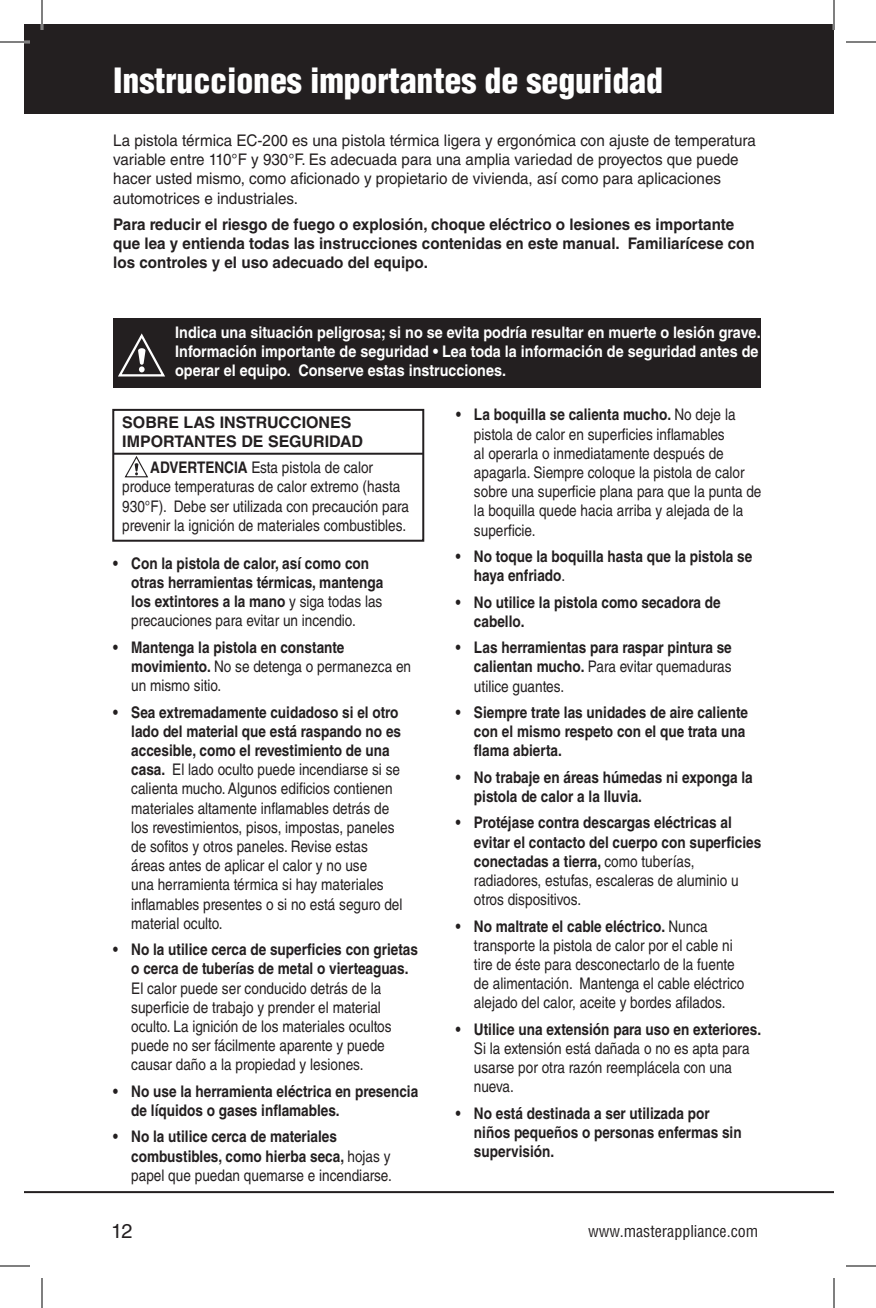
<style>
.page{position:relative;width:876px;height:1308px;background:#fff}
.page>*{position:absolute;margin:0;border:0;box-sizing:border-box;transform-origin:0 0}
.t1{font:900 condensed 34px "Helvetica LT Std";letter-spacing:-.005em;color:#fff}
.t2{font:20px "Helvetica LT Std";color:#231f20}
.t3{font:16px/19.2px "Helvetica LT Std";color:#231f20;scale:.85 1}
.t4{font:700 16px/19.2px "Helvetica LT Std";color:#231f20;scale:.85 1}
.t5{font:16px/19.2px "Helvetica LT Std";color:#231f20;scale:.95 1}
.t6{font:700 16px/19.2px "Helvetica LT Std";color:#fff;scale:.9 1}
.t7{font:700 16px/19.2px "Helvetica LT Std";color:#231f20;scale:.95 1}
.t8{font:700 16px/19.2px "Helvetica LT Std";color:#231f20}
.t9{font:condensed 16px "Helvetica LT Std";color:#231f20}
.s1{font-weight:700}
.s2{font-weight:400}
</style>
<div class="page">
<div style="left:24px;top:24px;width:810px;height:90px;background:#231f20"></div>
<div style="left:113px;top:319px;width:648px;height:69px;background:#231f20"></div>
<svg style="left:118px;top:333px;width:47px;height:44px"></svg>
<svg style="left:112px;top:408px;width:313px;height:134px"></svg>
<hr style="left:113px;top:453px;width:310px;height:2px;background:#231f20">
<hr style="left:24px;top:1191px;width:810px;height:2px;background:#231f20">
<hr style="left:0;top:41px;width:30px;height:2px;background:#fff">
<hr style="left:41px;top:0;width:2px;height:30px;background:#fff">
<hr style="left:833px;top:0;width:2px;height:30px;background:#fff">
<hr style="left:0;top:42px;width:30px;height:1px;background:#000">
<hr style="left:846px;top:42px;width:30px;height:1px;background:#000">
<hr style="left:0;top:1266px;width:30px;height:1px;background:#000">
<hr style="left:846px;top:1266px;width:30px;height:1px;background:#000">
<hr style="left:42px;top:0;width:1px;height:30px;background:#000">
<hr style="left:42px;top:1278px;width:1px;height:30px;background:#000">
<hr style="left:834px;top:0;width:1px;height:30px;background:#000">
<hr style="left:834px;top:1278px;width:1px;height:30px;background:#000">
<h1 class="t1" style="left:113px;top:59px;width:551px">Instrucciones importantes de seguridad</h1>
<p class="t5" style="left:113px;top:131px;width:678px">La pistola térmica EC-200 es una pistola térmica ligera y ergonómica con ajuste de temperatura variable entre 110°F y 930°F. Es adecuada para una amplia variedad de proyectos que puede hacer usted mismo, como aficionado y propietario de vivienda, así como para aplicaciones automotrices e industriales.</p>
<p class="t7" style="left:113px;top:215px;width:677px">Para reducir el riesgo de fuego o explosión, choque eléctrico o lesiones es importante que lea y entienda todas las instrucciones contenidas en este manual. Familiarícese con los controles y el uso adecuado del equipo.</p>
<p class="t6" style="left:175px;top:322px;width:652px">Indica una situación peligrosa; si no se evita podría resultar en muerte o lesión grave.<br>Información importante de seguridad • Lea toda la información de seguridad antes de operar el equipo. Conserve estas instrucciones.</p>
<p class="t3" style="left:474px;top:405px;width:340px;text-indent:-18px"><span class="s1">• La boquilla se calienta mucho.</span> No deje la pistola de calor en superficies inflamables<br>al operarla o inmediatamente después de apagarla. Siempre coloque la pistola de calor sobre una superficie plana para que la punta de la boquilla quede hacia arriba y alejada de la superficie.</p>
<p class="t4" style="left:474px;top:546px;width:329px;text-indent:-18px">• No toque la boquilla hasta que la pistola se haya enfriado<span class="s2">.</span></p>
<p class="t4" style="left:474px;top:592px;width:292px;text-indent:-18px">• No utilice la pistola como secadora de cabello.</p>
<p class="t4" style="left:474px;top:638px;width:305px;text-align:justify;text-indent:-18px">• Las herramientas para raspar pintura se calientan mucho. <span class="s2">Para evitar quemaduras utilice guantes.</span></p>
<p class="t4" style="left:474px;top:702px;width:324px;text-indent:-18px">• Siempre trate las unidades de aire caliente con el mismo respeto con el que trata una flama abierta.</p>
<p class="t4" style="left:474px;top:767px;width:330px;text-indent:-18px">• No trabaje en áreas húmedas ni exponga la pistola de calor a la lluvia.</p>
<p class="t4" style="left:474px;top:813px;width:339px;text-indent:-18px">• Protéjase contra descargas eléctricas al evitar el contacto del cuerpo con superficies conectadas a tierra, <span class="s2">como tuberías, radiadores, estufas, escaleras de aluminio u otros dispositivos.</span></p>
<p class="t3" style="left:474px;top:916px;width:320px;text-indent:-18px"><span class="s1">• No maltrate el cable eléctrico.</span> Nunca transporte la pistola de calor por el cable ni tire de éste para desconectarlo de la fuente de alimentación. Mantenga el cable eléctrico alejado del calor, aceite y bordes afilados.</p>
<p class="t4" style="left:456px;top:1019px;width:361px">• Utilice una extensión para uso en exteriores.</p>
<p class="t3" style="left:474px;top:1039px;width:326px">Si la extensión está dañada o no es apta para usarse por otra razón reemplácela con una nueva.</p>
<p class="t4" style="left:474px;top:1103px;width:317px;text-indent:-18px">• No está destinada a ser utilizada por niños pequeños o personas enfermas sin supervisión.</p>
<p class="t8" style="left:122px;top:412px;width:242px">SOBRE LAS INSTRUCCIONES<br>IMPORTANTES DE SEGURIDAD</p>
<p class="t3" style="left:122px;top:458px;width:339px;text-align:center"><span class="s1">ADVERTENCIA</span> Esta pistola de calor<br>produce temperaturas de calor extremo (hasta 930°F). Debe ser utilizada con precaución para prevenir la ignición de materiales combustibles.</p>
<p class="t4" style="left:131px;top:553px;width:298px;text-indent:-18px">• Con la pistola de calor, así como con otras herramientas térmicas, mantenga los extintores a la mano <span class="s2">y siga todas las precauciones para evitar un incendio.</span></p>
<p class="t4" style="left:131px;top:637px;width:331px;text-indent:-18px">• Mantenga la pistola en constante movimiento. <span class="s2">No se detenga o permanezca en un mismo sitio.</span></p>
<p class="t3" style="left:131px;top:702px;width:321px;text-indent:-18px"><span class="s1">• Sea extremadamente cuidadoso si el otro lado del material que está raspando no es accesible, como el revestimiento de una casa.</span> El lado oculto puede incendiarse si se calienta mucho. Algunos edificios contienen materiales altamente inflamables detrás de los revestimientos, pisos, impostas, paneles de sofitos y otros paneles. Revise estas áreas antes de aplicar el calor y no use<br>una herramienta térmica si hay materiales inflamables presentes o si no está seguro del material oculto.</p>
<p class="t4" style="left:113px;top:940px;width:360px;text-align:center">• No la utilice cerca de superficies con grietas o cerca de tuberías de metal o vierteaguas.</p>
<p class="t3" style="left:131px;top:978px;width:308px">El calor puede ser conducido detrás de la superficie de trabajo y prender el material oculto. La ignición de los materiales ocultos puede no ser fácilmente aparente y puede causar daño a la propiedad y lesiones.</p>
<p class="t4" style="left:131px;top:1081px;width:339px;text-indent:-18px">• No use la herramienta eléctrica en presencia de líquidos o gases inflamables.</p>
<p class="t4" style="left:131px;top:1127px;width:308px;text-indent:-18px">• No la utilice cerca de materiales combustibles, como hierba seca, <span class="s2">hojas y papel que puedan quemarse e incendiarse.</span></p>
<p class="t2" style="left:111px;top:1219px;width:23px">12</p>
<p class="t9" style="left:588px;top:1221px;width:172px">www.masterappliance.com</p>
</div>
